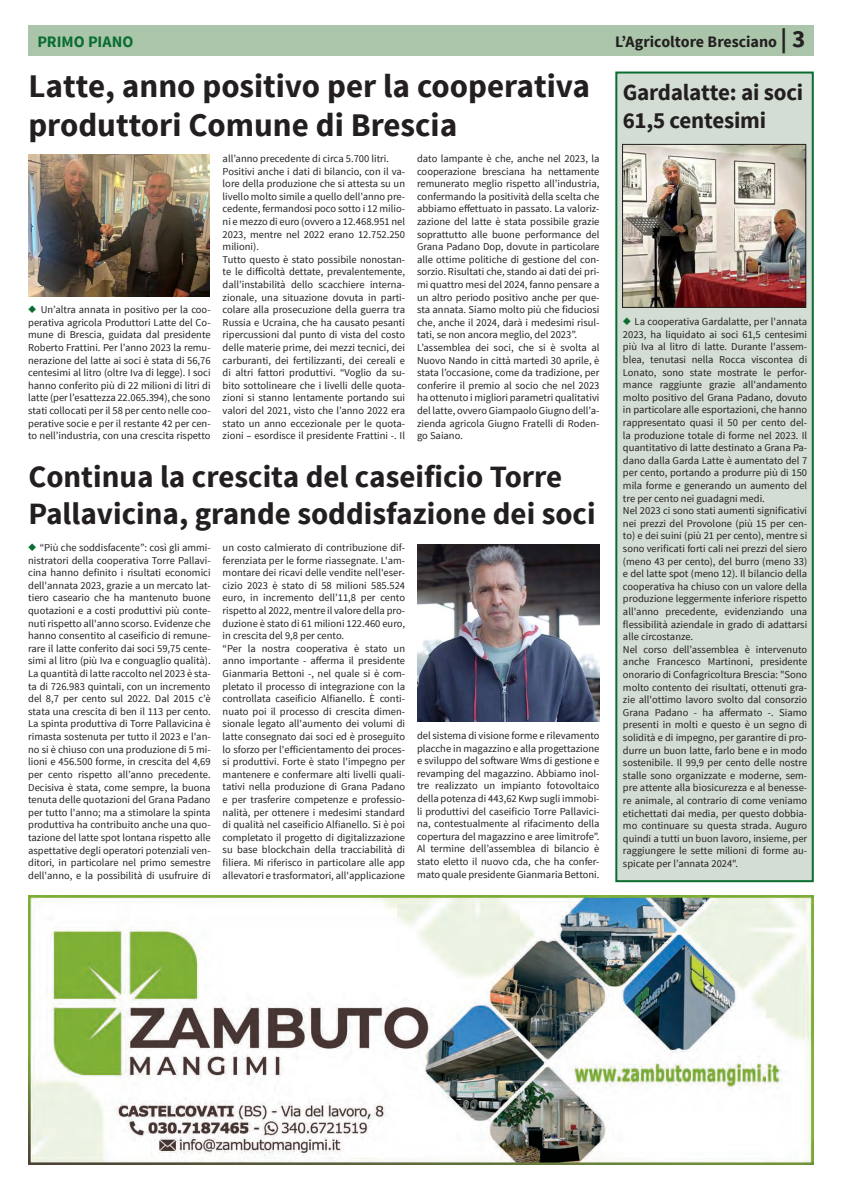
<style>
.page{position:relative;width:842px;height:1191px;background:#fff}
.page>*{position:absolute;margin:0;border:0;box-sizing:border-box;transform-origin:0 0}
.TITOLI_articoli_BIG{font:700 33px/39.6px "Source Sans Pro";color:#231f20}
.TITOLI_articoli_BIG-2{font:700 31px/37.2px "Source Sans Pro";color:#231f20}
.TITOLI_articoli_BIG-3{font:700 23px/27.6px "Source Sans Pro";letter-spacing:-.01em;color:#231f20}
.t1{font:700 16px "Source Sans Pro";letter-spacing:-.005em;color:#231f20}
.t2{font:700 16px "Source Sans Pro";letter-spacing:-.005em;color:#086d2f}
.Testo_lungo{font:10.5px/12.6px "Source Sans Pro";color:#231f20;text-align:justify}
.s1{font-size:25px}
.s2{color:#086d2f}
</style>
<div class="page">
<div style="left:29px;top:26px;width:785px;height:30px;background:#abc5ab"></div>
<div style="left:615px;top:71px;width:199px;height:811px;background:#d4ddd4;border:2px solid #086d2f"></div>
<img style="left:28px;top:895px;width:785px;height:269px">
<img style="left:418px;top:544px;width:181px;height:178px">
<img style="left:28px;top:154px;width:182px;height:142px">
<img style="left:624px;top:146px;width:180px;height:160px">
<div style="left:622px;top:144px;width:184px;height:164px;border:1px solid #231f20"></div>
<p class="t2" style="left:37px;top:32px;width:97px">PRIMO PIANO</p>
<h3 class="t1" style="left:615px;top:32px;width:192px">L’Agricoltore Bresciano <span class="s1">| 3</span></h3>
<h3 class="t2" style="left:37px;top:32px;width:120px">TITOLO RUBRICA</h3>
<p class="TITOLI_articoli_BIG" style="left:28px;top:67px;width:563px">Latte, anno positivo per la cooperativa produttori Comune di Brescia</p>
<p class="Testo_lungo" style="left:28px;top:303px;width:184px"><span class="s2">◆</span> Un’altra annata in positivo per la coo&shy;perativa agricola Produttori Latte del Co&shy;mune di Brescia, guidata dal presidente Roberto Frattini. Per l’anno 2023 la remu&shy;nerazione del latte ai soci è stata di 56,76 centesimi al litro (oltre Iva di legge). I soci hanno conferito più di 22 milioni di litri di latte (per l’esattezza 22.065.394), che sono stati collocati per il 58 per cento nelle coo&shy;perative socie e per il restante 42 per cen&shy;to nell’industria, con una crescita rispetto</p>
<p class="Testo_lungo" style="left:223px;top:152px;width:168px">all’anno precedente di circa 5.700 litri.</p>
<p class="Testo_lungo" style="left:223px;top:165px;width:184px">Positivi anche i dati di bilancio, con il va&shy;lore della produzione che si attesta su un livello molto simile a quello dell’anno pre&shy;cedente, fermandosi poco sotto i 12 milio&shy;ni e mezzo di euro (ovvero a 12.468.951 nel 2023, mentre nel 2022 erano 12.752.250 milioni).</p>
<p class="Testo_lungo" style="left:223px;top:253px;width:184px">Tutto questo è stato possibile nonostan&shy;te le difficoltà dettate, prevalentemente, dall’instabilità dello scacchiere interna&shy;zionale, una situazione dovuta in parti&shy;colare alla prosecuzione della guerra tra Russia e Ucraina, che ha causato pesanti ripercussioni dal punto di vista del costo delle materie prime, dei mezzi tecnici, dei carburanti, dei fertilizzanti, dei cereali e di altri fattori produttivi. “Voglio da su&shy;bito sottolineare che i livelli delle quota&shy;zioni si stanno lentamente portando sui valori del 2021, visto che l’anno 2022 era stato un anno eccezionale per le quota&shy;zioni – esordisce il presidente Frattini -. Il</p>
<p class="Testo_lungo" style="left:417px;top:152px;width:184px">dato lampante è che, anche nel 2023, la cooperazione bresciana ha nettamente remunerato meglio rispetto all’industria, confermando la positività della scelta che abbiamo effettuato in passato. La valoriz&shy;zazione del latte è stata possibile grazie soprattutto alle buone performance del Grana Padano Dop, dovute in particolare alle ottime politiche di gestione del con&shy;sorzio. Risultati che, stando ai dati dei pri&shy;mi quattro mesi del 2024, fanno pensare a un altro periodo positivo anche per que&shy;sta annata. Siamo molto più che fiduciosi che, anche il 2024, darà i medesimi risul&shy;tati, se non ancora meglio, del 2023”.</p>
<p class="Testo_lungo" style="left:417px;top:341px;width:184px">L’assemblea dei soci, che si è svolta al Nuovo Nando in città martedì 30 aprile, è stata l’occasione, come da tradizione, per conferire il premio al socio che nel 2023 ha ottenuto i migliori parametri qualitativi del latte, ovvero Giampaolo Giugno dell’a&shy;zienda agricola Giugno Fratelli di Roden&shy;go Saiano.</p>
<p class="TITOLI_articoli_BIG-2" style="left:28px;top:459px;width:569px">Continua la crescita del caseificio Torre<br>Pallavicina, grande soddisfazione dei soci</p>
<p class="Testo_lungo" style="left:28px;top:541px;width:184px"><span class="s2">◆</span> “Più che soddisfacente”: così gli ammi&shy;nistratori della cooperativa Torre Pallavi&shy;cina hanno definito i risultati economici dell'annata 2023, grazie a un mercato lat&shy;tiero caseario che ha mantenuto buone quotazioni e a costi produttivi più conte&shy;nuti rispetto all'anno scorso. Evidenze che hanno consentito al caseificio di remune&shy;rare il latte conferito dai soci 59,75 cente&shy;simi al litro (più Iva e conguaglio qualità).<br>La quantità di latte raccolto nel 2023 è sta&shy;ta di 726.983 quintali, con un incremento del 8,7 per cento sul 2022. Dal 2015 c’è stata una crescita di ben il 113 per cento.<br>La spinta produttiva di Torre Pallavicina è rimasta sostenuta per tutto il 2023 e l'an&shy;no si è chiuso con una produzione di 5 mi&shy;lioni e 456.500 forme, in crescita del 4,69 per cento rispetto all’anno precedente.<br>Decisiva è stata, come sempre, la buona tenuta delle quotazioni del Grana Padano per tutto l'anno; ma a stimolare la spinta produttiva ha contribuito anche una quo&shy;tazione del latte spot lontana rispetto alle aspettative degli operatori potenziali ven&shy;ditori, in particolare nel primo semestre dell'anno, e la possibilità di usufruire di</p>
<p class="Testo_lungo" style="left:223px;top:541px;width:184px">un costo calmierato di contribuzione dif&shy;ferenziata per le forme riassegnate. L'am&shy;montare dei ricavi delle vendite nell'eser&shy;cizio 2023 è stato di 58 milioni 585.524 euro, in incremento dell’11,8 per cento rispetto al 2022, mentre il valore della pro&shy;duzione è stato di 61 milioni 122.460 euro, in crescita del 9,8 per cento.</p>
<p class="Testo_lungo" style="left:223px;top:642px;width:184px">“Per la nostra cooperativa è stato un anno importante - afferma il presidente Gianmaria Bettoni -, nel quale si è com&shy;pletato il processo di integrazione con la controllata caseificio Alfianello. È conti&shy;nuato poi il processo di crescita dimen&shy;sionale legato all'aumento dei volumi di latte consegnato dai soci ed è proseguito lo sforzo per l'efficientamento dei proces&shy;si produttivi. Forte è stato l'impegno per mantenere e confermare alti livelli quali&shy;tativi nella produzione di Grana Padano e per trasferire competenze e professio&shy;nalità, per ottenere i medesimi standard di qualità nel caseificio Alfianello. Si è poi completato il progetto di digitalizzazione su base blockchain della tracciabilità di filiera. Mi riferisco in particolare alle app allevatori e trasformatori, all'applicazione</p>
<p class="Testo_lungo" style="left:417px;top:729px;width:184px">del sistema di visione forme e rilevamento placche in magazzino e alla progettazione e sviluppo del software Wms di gestione e revamping del magazzino. Abbiamo inol&shy;tre realizzato un impianto fotovoltaico della potenza di 443,62 Kwp sugli immobi&shy;li produttivi del caseificio Torre Pallavici&shy;na, contestualmente al rifacimento della copertura del magazzino e aree limitrofe”.</p>
<p class="Testo_lungo" style="left:417px;top:843px;width:184px">Al termine dell’assemblea di bilancio è stato eletto il nuovo cda, che ha confer&shy;mato quale presidente Gianmaria Bettoni.</p>
<p class="TITOLI_articoli_BIG-3" style="left:623px;top:79px;width:182px">Gardalatte: ai soci<br>61,5 centesimi</p>
<p class="Testo_lungo" style="left:623px;top:315px;width:186px"><span class="s2">◆</span> La cooperativa Gardalatte, per l'annata 2023, ha liquidato ai soci 61,5 centesimi più Iva al litro di latte. Durante l'assem&shy;blea, tenutasi nella Rocca viscontea di Lonato, sono state mostrate le perfor&shy;mance raggiunte grazie all'andamento molto positivo del Grana Padano, dovuto in particolare alle esportazioni, che hanno rappresentato quasi il 50 per cento del&shy;la produzione totale di forme nel 2023. Il quantitativo di latte destinato a Grana Pa&shy;dano dalla Garda Latte è aumentato del 7 per cento, portando a produrre più di 150 mila forme e generando un aumento del tre per cento nei guadagni medi.</p>
<p class="Testo_lungo" style="left:623px;top:504px;width:186px">Nel 2023 ci sono stati aumenti significativi nei prezzi del Provolone (più 15 per cen&shy;to) e dei suini (più 21 per cento), mentre si sono verificati forti cali nei prezzi del siero (meno 43 per cento), del burro (meno 33) e del latte spot (meno 12). Il bilancio della cooperativa ha chiuso con un valore della produzione leggermente inferiore rispetto all'anno precedente, evidenziando una flessibilità aziendale in grado di adattarsi alle circostanze.</p>
<p class="Testo_lungo" style="left:623px;top:643px;width:186px">Nel corso dell’assemblea è intervenuto anche Francesco Martinoni, presidente onorario di Confagricoltura Brescia: "Sono molto contento dei risultati, ottenuti gra&shy;zie all'ottimo lavoro svolto dal consorzio Grana Padano - ha affermato -. Siamo presenti in molti e questo è un segno di solidità e di impegno, per garantire di pro&shy;durre un buon latte, farlo bene e in modo sostenibile. Il 99,9 per cento delle nostre stalle sono organizzate e moderne, sem&shy;pre attente alla biosicurezza e al benesse&shy;re animale, al contrario di come veniamo etichettati dai media, per questo dobbia&shy;mo continuare su questa strada. Auguro quindi a tutti un buon lavoro, insieme, per raggiungere le sette milioni di forme au&shy;spicate per l’annata 2024".</p>
</div>
